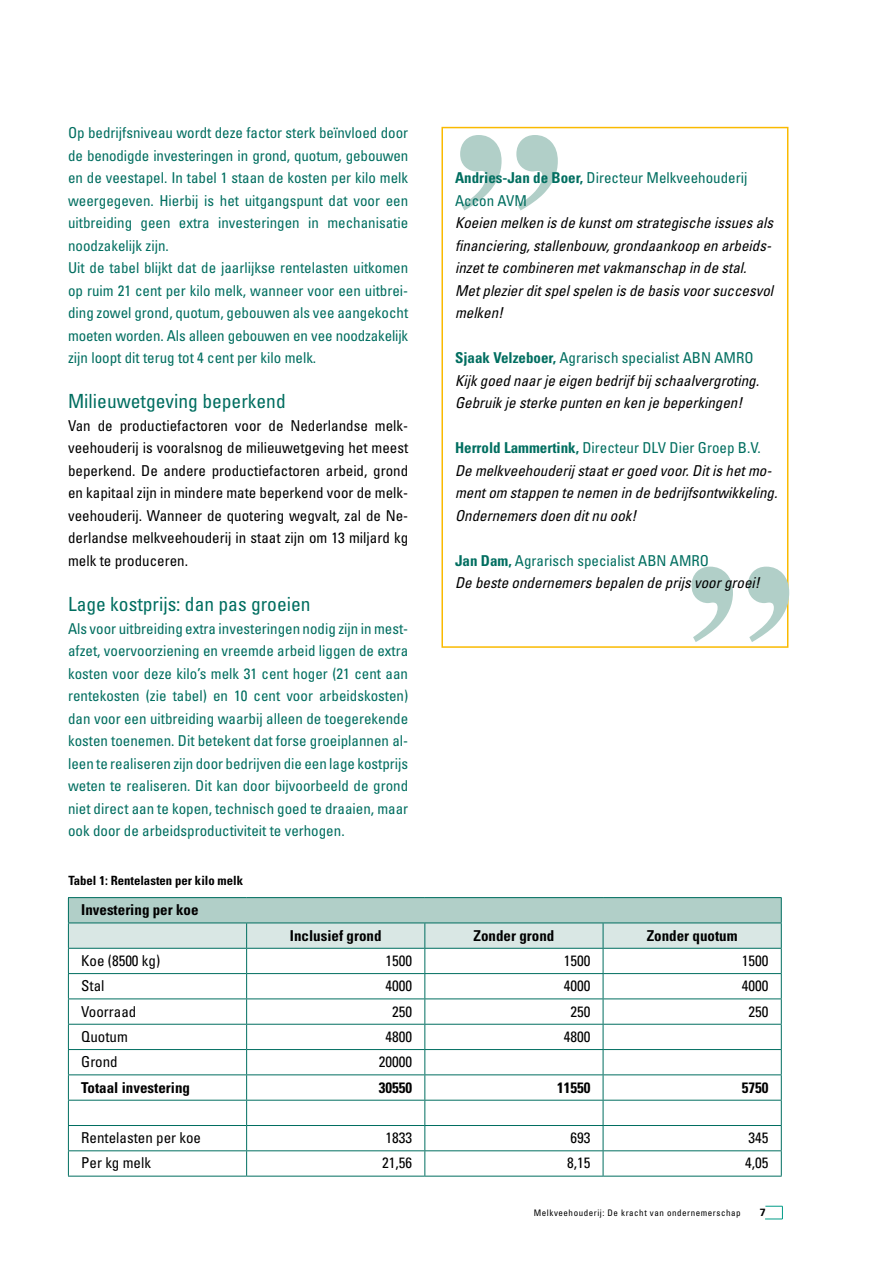
<style>
.page{position:relative;width:893px;height:1263px;background:#fff}
.page>*{position:absolute;margin:0;border:0;box-sizing:border-box;transform-origin:0 0}
.t1{font:700 225px "Times";color:#b1cfc8}
.t2{font:condensed 19.5px "Univers LT Std";color:#006e60}
.t3{font:condensed 15px/22.5px "Univers LT Std";color:#006e60}
.t4{font:italic condensed 15px/22.5px "Univers LT Std";color:#000}
.t5{font:condensed 15px/22.5px "Univers LT Std";color:#000;text-align:justify}
.t6{font:700 condensed 15px "Univers LT Std";color:#000}
.t7{font:700 condensed 12.75px "Univers LT Std";color:#000}
.t8{font:700 10.5px "Univers LT Std";color:#000}
.t9{font:condensed 9px "Univers LT Std";letter-spacing:.06em;color:#000}
.s1{font-weight:700}
.s2{font-weight:700;font-style:normal;color:#006e60}
.s3{font-style:normal;color:#006e60}
</style>
<div class="page">
<hr style="left:68px;top:897px;width:179px;height:1px;background:#006e60">
<hr style="left:247px;top:897px;width:178px;height:1px;background:#006e60">
<hr style="left:425px;top:897px;width:178px;height:1px;background:#006e60">
<hr style="left:603px;top:897px;width:179px;height:1px;background:#006e60">
<svg style="left:68px;top:898px;width:714px;height:278px"></svg>
<hr style="left:68px;top:1176px;width:179px;height:1px;background:#006e60">
<hr style="left:247px;top:1176px;width:178px;height:1px;background:#006e60">
<hr style="left:425px;top:1176px;width:178px;height:1px;background:#006e60">
<hr style="left:603px;top:1176px;width:179px;height:1px;background:#006e60">
<svg style="left:765px;top:1206px;width:18px;height:13px"></svg>
<div style="left:441px;top:127px;width:347px;height:521px;border:2px solid #faba00"></div>
<p class="t3" style="left:68px;top:122px;width:342px">Op bedrijfsniveau wordt deze factor sterk beïnvloed door de benodigde investeringen in grond, quotum, gebouwen en de veestapel. In tabel 1 staan de kosten per kilo melk weergegeven. Hierbij is het uitgangspunt dat voor een uitbreiding geen extra investeringen in mechanisatie noodzakelijk zijn.<br>Uit de tabel blijkt dat de jaarlijkse rentelasten uitkomen op ruim 21 cent per kilo melk, wanneer voor een uitbrei&shy;ding zowel grond, quotum, gebouwen als vee aangekocht moeten worden. Als alleen gebouwen en vee noodzakelijk zijn loopt dit terug tot 4 cent per kilo melk.</p>
<h2 class="t2" style="left:68px;top:389px;width:219px">Milieuwetgeving beperkend</h2>
<p class="t5" style="left:68px;top:414px;width:342px">Van de productiefactoren voor de Nederlandse melk&shy;veehouderij is vooralsnog de milieuwetgeving het meest beperkend. De andere productiefactoren arbeid, grond en kapitaal zijn in mindere mate beperkend voor de melk&shy;veehouderij. Wanneer de quotering wegvalt, zal de Ne&shy;derlandse melkveehouderij in staat zijn om 13 miljard kg melk te produceren.</p>
<h2 class="t2" style="left:68px;top:592px;width:244px">Lage kostprijs: dan pas groeien</h2>
<p class="t3" style="left:68px;top:617px;width:342px;text-align:justify">Als voor uitbreiding extra investeringen nodig zijn in mest&shy;afzet, voervoorziening en vreemde arbeid liggen de extra kosten voor deze kilo’s melk 31 cent hoger (21 cent aan rentekosten (zie tabel) en 10 cent voor arbeidskosten) dan voor een uitbreiding waarbij alleen de toegerekende kosten toenemen. Dit betekent dat forse groeiplannen al&shy;leen te realiseren zijn door bedrijven die een lage kostprijs weten te realiseren. Dit kan door bijvoorbeeld de grond niet direct aan te kopen, technisch goed te draaien, maar ook door de arbeidsproductiviteit te verhogen.</p>
<p class="t7" style="left:68px;top:872px;width:176px">Tabel 1: Rentelasten per kilo melk</p>
<p class="t6" style="left:81px;top:901px;width:119px">Investering per koe</p>
<p class="t6" style="left:290px;top:926px;width:93px">Inclusief grond</p>
<p class="t6" style="left:474px;top:926px;width:82px">Zonder grond</p>
<p class="t6" style="left:647px;top:926px;width:92px">Zonder quotum</p>
<p class="t5" style="left:81px;top:949px;width:81px">Koe (8500 kg)</p>
<p class="t5" style="left:385px;top:949px;width:28px">1500</p>
<p class="t5" style="left:564px;top:949px;width:28px">1500</p>
<p class="t5" style="left:742px;top:949px;width:28px">1500</p>
<p class="t5" style="left:81px;top:974px;width:25px">Stal</p>
<p class="t5" style="left:385px;top:974px;width:28px">4000</p>
<p class="t5" style="left:564px;top:974px;width:28px">4000</p>
<p class="t5" style="left:742px;top:974px;width:28px">4000</p>
<p class="t5" style="left:81px;top:1000px;width:57px">Voorraad</p>
<p class="t5" style="left:392px;top:1000px;width:21px">250</p>
<p class="t5" style="left:570px;top:1000px;width:21px">250</p>
<p class="t5" style="left:749px;top:1000px;width:21px">250</p>
<p class="t5" style="left:81px;top:1025px;width:48px">Quotum</p>
<p class="t5" style="left:385px;top:1025px;width:28px">4800</p>
<p class="t5" style="left:564px;top:1025px;width:28px">4800</p>
<p class="t5" style="left:81px;top:1050px;width:38px">Grond</p>
<p class="t5" style="left:379px;top:1050px;width:35px">20000</p>
<p class="t6" style="left:81px;top:1078px;width:110px">Totaal investering</p>
<p class="t6" style="left:379px;top:1078px;width:35px">30550</p>
<p class="t6" style="left:557px;top:1078px;width:35px">11550</p>
<p class="t6" style="left:742px;top:1078px;width:28px">5750</p>
<p class="t5" style="left:81px;top:1126px;width:121px">Rentelasten per koe</p>
<p class="t5" style="left:385px;top:1126px;width:28px">1833</p>
<p class="t5" style="left:570px;top:1126px;width:21px">693</p>
<p class="t5" style="left:749px;top:1126px;width:21px">345</p>
<p class="t5" style="left:81px;top:1152px;width:71px">Per kg melk</p>
<p class="t5" style="left:382px;top:1152px;width:31px">21,56</p>
<p class="t5" style="left:567px;top:1152px;width:25px">8,15</p>
<p class="t5" style="left:745px;top:1152px;width:25px">4,05</p>
<p class="t9" style="left:534px;top:1207px;width:208px">Melkveehouderij: De kracht van ondernemerschap</p>
<p class="t8" style="left:760px;top:1206px;width:7px">7</p>
<h1 class="t1" style="left:442px;top:-122px;width:114px">,,</h1>
<p class="t3" style="left:455px;top:167px;width:294px"><span class="s1">Andries-Jan de Boer,</span> Directeur Melkveehouderij<br>Accon AVM</p>
<p class="t4" style="left:455px;top:212px;width:320px">Koeien melken is de kunst om strategische issues als financiering, stallenbouw, grondaankoop en arbeids&shy;inzet te combineren met vakmanschap in de stal.<br>Met plezier dit spel spelen is de basis voor succesvol melken!</p>
<p class="t4" style="left:455px;top:347px;width:306px"><span class="s2">Sjaak Velzeboer,</span> <span class="s3">Agrarisch specialist ABN AMRO<br></span>Kijk goed naar je eigen bedrijf bij schaalvergroting.<br>Gebruik je sterke punten en ken je beperkingen!</p>
<p class="t4" style="left:455px;top:437px;width:324px"><span class="s2">Herrold Lammertink,</span> <span class="s3">Directeur DLV Dier Groep B.V.<br></span>De melkveehouderij staat er goed voor. Dit is het mo&shy;ment om stappen te nemen in de bedrijfsontwikkeling.<br>Ondernemers doen dit nu ook!</p>
<p class="t4" style="left:455px;top:549px;width:306px"><span class="s2">Jan Dam,</span> <span class="s3">Agrarisch specialist ABN AMRO<br></span>De beste ondernemers bepalen de prijs voor groei!</p>
<h1 class="t1" style="left:674px;top:310px;width:114px">,,</h1>
</div>
